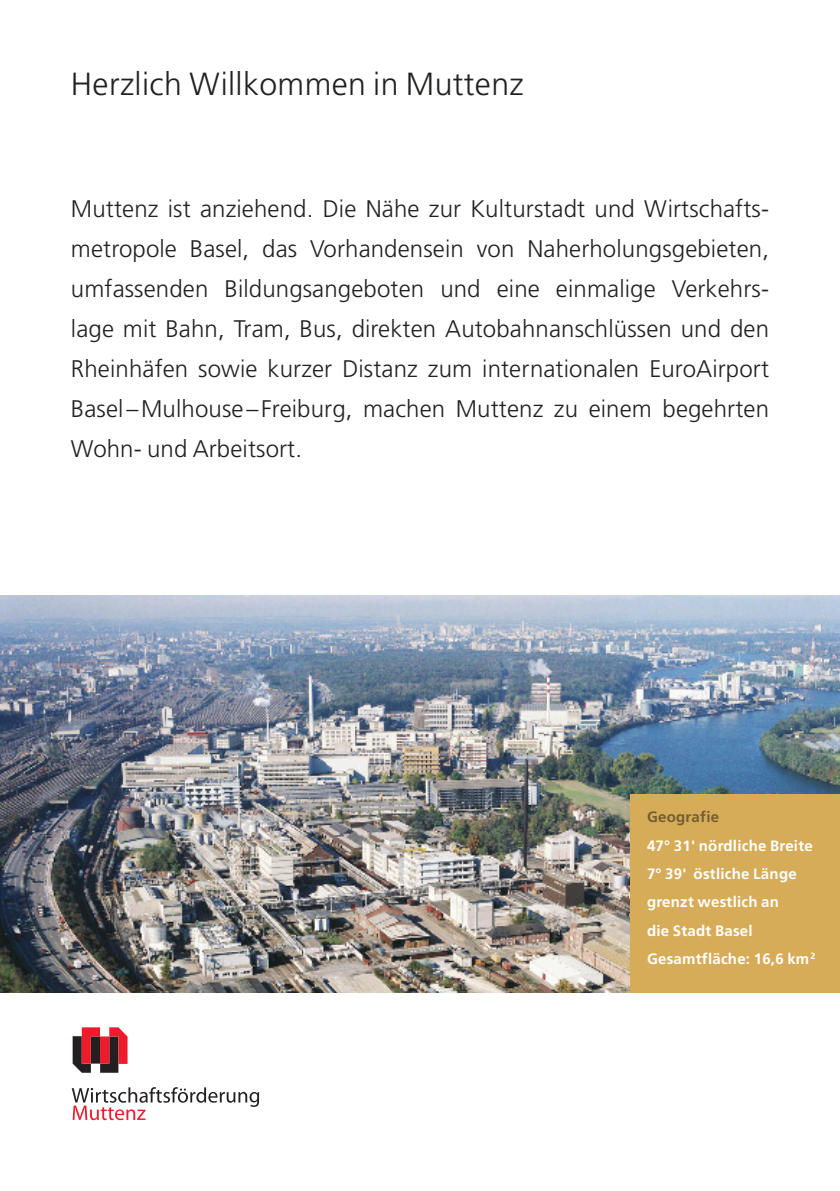
<style>
.page{position:relative;width:840px;height:1191px;background:#fff}
.page>*{position:absolute;margin:0;border:0;box-sizing:border-box;transform-origin:0 0}
.t1{font:300 32px "Frutiger LT";letter-spacing:.01em;color:#212120}
.t2{font:300 24px/40px "Frutiger LT";letter-spacing:.005em;color:#212120;text-align:justify}
.t3{font:700 15px/28.4px "Frutiger LT";letter-spacing:.015em;color:#fff}
.t4{font:700 15px "Frutiger LT";letter-spacing:.015em;color:#715e32}
</style>
<div class="page">
<svg style="left:73px;top:1027px;width:54px;height:45px;background:#9f444c"></svg>
<svg style="left:72px;top:1087px;width:187px;height:33px"></svg>
<img style="left:0;top:595px;width:839px;height:397px">
<div style="left:629px;top:794px;width:210px;height:198px;background:#d7ac58"></div>
<h1 class="t1" style="left:71px;top:71px;width:454px">Herzlich Willkommen in Muttenz</h1>
<p class="t2" style="left:71px;top:190px;width:699px">Muttenz ist anziehend. Die Nähe zur Kulturstadt und Wirtschafts&shy;metropole Basel, das Vorhandensein von Naherholungsgebieten, umfassenden Bildungsangeboten und eine einmalige Verkehrs&shy;lage mit Bahn, Tram, Bus, direkten Autobahnanschlüssen und den Rheinhäfen sowie kurzer Distanz zum internationalen EuroAirport Basel–Mulhouse–Freiburg, machen Muttenz zu einem begehrten Wohn- und Arbeitsort.</p>
<p class="t4" style="left:646px;top:811px;width:74px">Geografie</p>
<p class="t3" style="left:646px;top:832px;width:170px">47° 31' nördliche Breite<br>7° 39' östliche Länge grenzt westlich an<br>die Stadt Basel<br>Gesamtfläche: 16,6 km<sup>2</sup></p>
</div>
